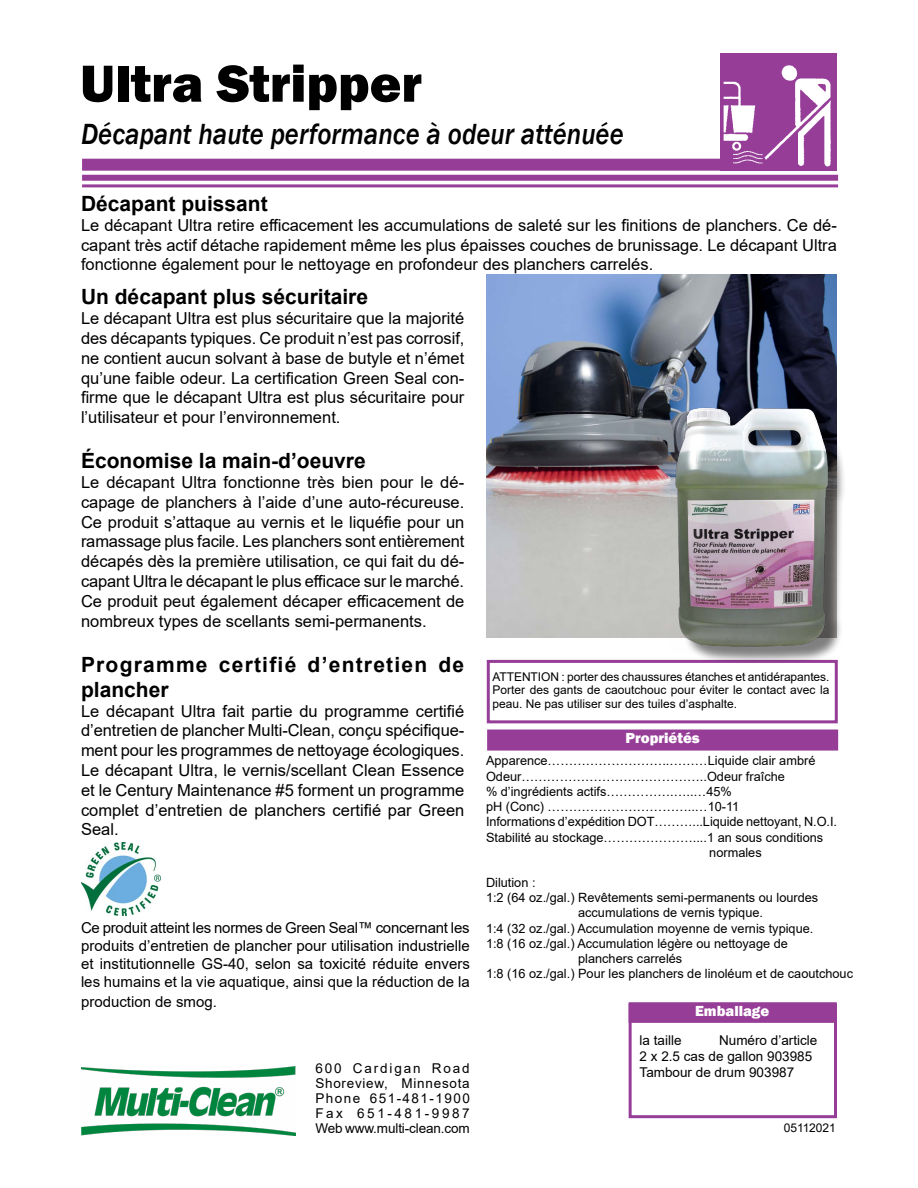
<style>
.page{position:relative;width:918px;height:1188px;background:#fff}
.page>*{position:absolute;margin:0;border:0;box-sizing:border-box;transform-origin:0 0}
.t1{font:800 54px "Franklin Gothic";color:#000}
.t2{font:italic 500 30px "Franklin Gothic";color:#000;scale:.9 1}
.t3{font:700 21px "Arial";color:#000}
.t4{font:700 21px/25.2px "Arial";letter-spacing:.06em;color:#000}
.t5{font:16.5px/19.8px "Arial";color:#000;text-align:justify}
.t6{font:15px/18px "Arial";color:#000;text-align:justify}
.t7{font:800 15px "Franklin Gothic";color:#fff}
.t8{font:700 15px "Stone Sans";color:#fff}
.t9{font:13.5px/15px "Arial";color:#000;text-align:justify}
.t10{font:12.75px "Arial";color:#000}
.t11{font:12px/13.5px "Arial";color:#000;text-align:justify}
</style>
<div class="page">
<div style="left:629px;top:1003px;width:208px;height:115px;background:#fff;border:3px solid #963d97"></div>
<div style="left:629px;top:1002px;width:208px;height:21px;background:#963d97;border:3px solid #963d97"></div>
<div style="left:82px;top:159px;width:641px;height:12px;background:#963d97"></div>
<div style="left:82px;top:175px;width:756px;height:6px;background:#963d97"></div>
<hr style="left:82px;top:184px;width:756px;height:3px;background:#963d97">
<div style="left:487px;top:730px;width:351px;height:21px;background:#963d97;border:2px solid #963d97"></div>
<div style="left:487px;top:660px;width:351px;height:63px;background:#fff;border:3px solid #963d97"></div>
<img style="left:486px;top:274px;width:351px;height:364px">
<img style="left:721px;top:54px;width:116px;height:116px">
<img style="left:81px;top:842px;width:80px;height:73px">
<img style="left:81px;top:1067px;width:214px;height:69px">
<div style="left:678px;top:410px;width:169px;height:254px;background:#000;opacity:.5"></div>
<img style="left:671px;top:395px;width:164px;height:259px">
<h1 class="t1" style="left:80px;top:49px;width:343px">Ultra Stripper</h1>
<h2 class="t2" style="left:81px;top:115px;width:605px">Décapant haute performance à odeur atténuée</h2>
<p class="t3" style="left:81px;top:190px;width:188px">Décapant puissant</p>
<p class="t5" style="left:81px;top:215px;width:757px">Le décapant Ultra retire efficacement les accumulations de saleté sur les finitions de planchers. Ce dé&shy;capant très actif détache rapidement même les plus épaisses couches de brunissage. Le décapant Ultra fonctionne également pour le nettoyage en profondeur des planchers carrelés.</p>
<p class="t3" style="left:81px;top:283px;width:289px">Un décapant plus sécuritaire</p>
<p class="t5" style="left:81px;top:308px;width:385px">Le décapant Ultra est plus sécuritaire que la majorité des décapants typiques. Ce produit n’est pas corrosif, ne contient aucun solvant à base de butyle et n’émet qu’une faible odeur. La certification Green Seal con&shy;firme que le décapant Ultra est plus sécuritaire pour l’utilisateur et pour l’environnement.</p>
<p class="t3" style="left:81px;top:447px;width:286px">Économise la main-d’oeuvre</p>
<p class="t5" style="left:81px;top:472px;width:385px">Le décapant Ultra fonctionne très bien pour le dé&shy;capage de planchers à l’aide d’une auto-récureuse.<br>Ce produit s’attaque au vernis et le liquéfie pour un ramassage plus facile. Les planchers sont entièrement décapés dès la première utilisation, ce qui fait du dé&shy;capant Ultra le décapant le plus efficace sur le marché.<br>Ce produit peut également décaper efficacement de nombreux types de scellants semi-permanents.</p>
<p class="t4" style="left:81px;top:652px;width:385px">Programme certifié d’entretien de plancher</p>
<p class="t5" style="left:81px;top:701px;width:385px">Le décapant Ultra fait partie du programme certifié d’entretien de plancher Multi-Clean, conçu spécifique&shy;ment pour les programmes de nettoyage écologiques.<br>Le décapant Ultra, le vernis/scellant Clean Essence et le Century Maintenance #5 forment un programme complet d’entretien de planchers certifié par Green Seal.</p>
<p class="t6" style="left:81px;top:919px;width:390px">Ce produit atteint les normes de Green Seal™ concernant les produits d’entretien de plancher pour utilisation industrielle et institutionnelle GS-40, selon sa toxicité réduite envers les humains et la vie aquatique, ainsi que la réduction de la</p>
<p class="t6" style="left:81px;top:993px;width:137px">production de smog.</p>
<p class="t9" style="left:315px;top:1060px;width:156px">600 Cardigan Road Shoreview, Minnesota Phone 651-481-1900<br>Fax 651-481-9987<br>Web www.multi-clean.com</p>
<p class="t11" style="left:493px;top:670px;width:339px">ATTENTION : porter des chaussures étanches et antidérapantes.<br>Porter des gants de caoutchouc pour éviter le contact avec la peau. Ne pas utiliser sur des tuiles d’asphalte.</p>
<p class="t7" style="left:625px;top:729px;width:76px">Propriétés</p>
<p class="t10" style="left:486px;top:752px;width:331px">Apparence………………………..………Liquide clair ambré</p>
<p class="t10" style="left:486px;top:767px;width:300px">Odeur……………………………………..Odeur fraîche</p>
<p class="t10" style="left:486px;top:783px;width:247px">% d’ingrédients actifs…………….…..…45%</p>
<p class="t10" style="left:486px;top:798px;width:255px">pH (Conc) ……………………………..…10-11</p>
<p class="t10" style="left:486px;top:813px;width:353px">Informations d’expédition DOT………...Liquide nettoyant, N.O.I.</p>
<p class="t10" style="left:486px;top:829px;width:339px">Stabilité au stockage…………………....1 an sous conditions</p>
<p class="t10" style="left:709px;top:844px;width:54px">normales</p>
<p class="t10" style="left:486px;top:873px;width:51px">Dilution :</p>
<p class="t10" style="left:486px;top:889px;width:334px">1:2 (64 oz./gal.) Revêtements semi-permanents ou lourdes</p>
<p class="t10" style="left:578px;top:904px;width:186px">accumulations de vernis typique.</p>
<p class="t10" style="left:486px;top:919px;width:329px">1:4 (32 oz./gal.) Accumulation moyenne de vernis typique.</p>
<p class="t10" style="left:486px;top:935px;width:303px">1:8 (16 oz./gal.) Accumulation légère ou nettoyage de</p>
<p class="t10" style="left:578px;top:950px;width:106px">planchers carrelés</p>
<p class="t10" style="left:486px;top:965px;width:369px">1:8 (16 oz./gal.) Pour les planchers de linoléum et de caoutchouc</p>
<p class="t7" style="left:695px;top:1002px;width:76px">Emballage</p>
<p class="t8" style="left:695px;top:1003px;width:81px">Packaging</p>
<p class="t9" style="left:640px;top:1032px;width:179px;line-height:16.2px;text-align:left;text-indent:80px">Numéro d’article<br>2 x 2.5 cas de gallon 903985<br>Tambour de drum 903987</p>
<p class="t9" style="left:640px;top:1033px;width:44px">la taille</p>
<p class="t11" style="left:784px;top:1121px;width:53px">05112021</p>
</div>
